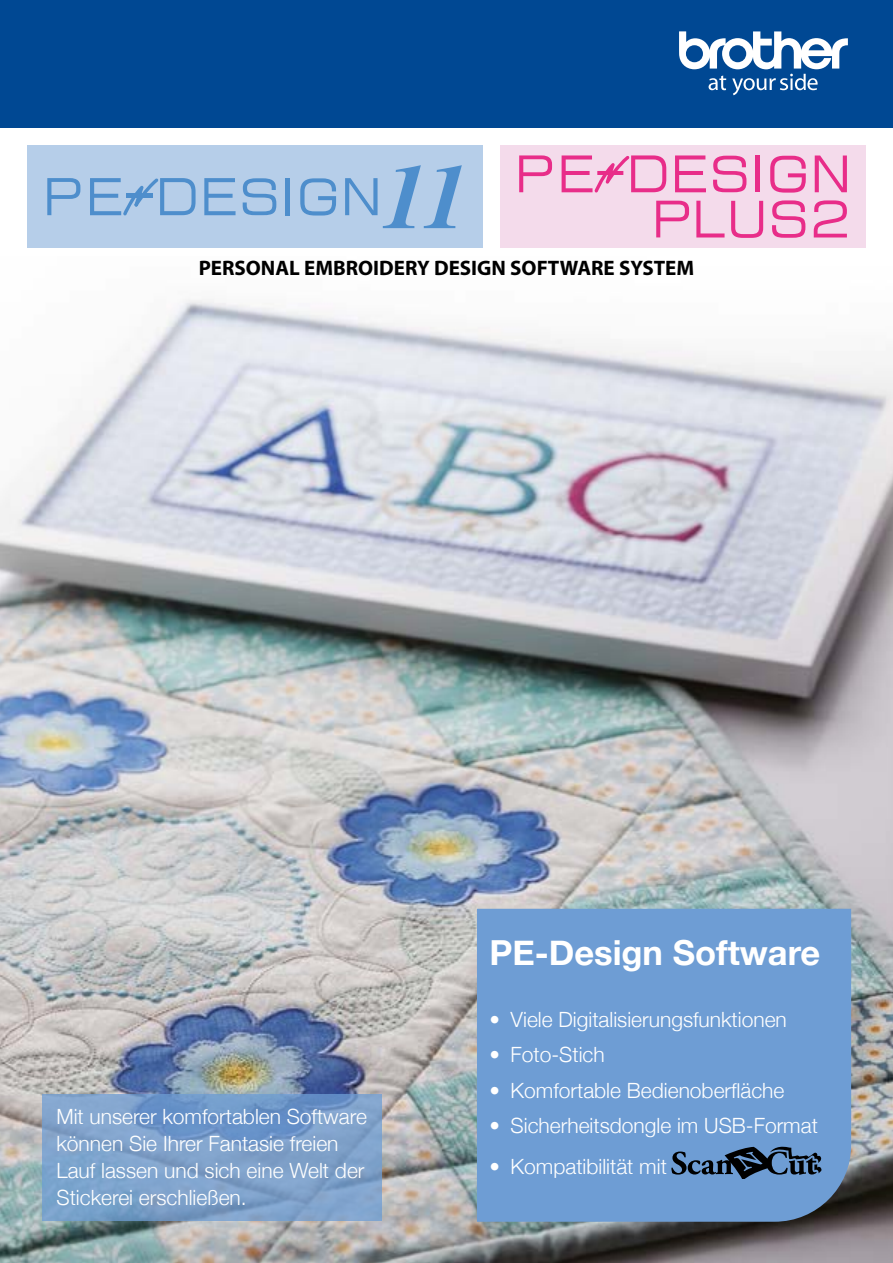
<style>
.page{position:relative;width:893px;height:1263px;background:#fff}
.page>*{position:absolute;margin:0;border:0;box-sizing:border-box;transform-origin:0 0}
.t1{font:700 34.5px "Helvetica Neue";color:#fff}
.t2{font:300 21px/27px "Helvetica Neue";color:#fff}
.t3{font:700 21px "Myriad Pro";color:#000}
</style>
<div class="page">
<div style="left:0;top:0;width:893px;height:128px;background:#004893"></div>
<svg style="left:679px;top:31px;width:169px;height:64px"></svg>
<div style="left:27px;top:146px;width:455px;height:102px;background:#b6cee9"></div>
<div style="left:500px;top:146px;width:366px;height:102px;background:#f4dbeb"></div>
<svg style="left:772px;top:200px;width:33px;height:38px"></svg>
<svg style="left:814px;top:200px;width:33px;height:37px"></svg>
<svg style="left:696px;top:201px;width:28px;height:36px"></svg>
<svg style="left:656px;top:201px;width:33px;height:36px"></svg>
<svg style="left:731px;top:201px;width:32px;height:37px"></svg>
<svg style="left:519px;top:155px;width:33px;height:37px"></svg>
<svg style="left:675px;top:155px;width:31px;height:37px"></svg>
<svg style="left:562px;top:155px;width:104px;height:37px"></svg>
<svg style="left:713px;top:156px;width:33px;height:36px"></svg>
<hr style="left:756px;top:156px;width:4px;height:36px;background:#e82d89">
<svg style="left:770px;top:156px;width:36px;height:37px"></svg>
<svg style="left:815px;top:155px;width:32px;height:37px"></svg>
<svg style="left:47px;top:178px;width:33px;height:37px"></svg>
<svg style="left:204px;top:178px;width:32px;height:37px"></svg>
<svg style="left:90px;top:178px;width:106px;height:37px"></svg>
<svg style="left:243px;top:178px;width:33px;height:37px"></svg>
<hr style="left:286px;top:178px;width:4px;height:37px;background:#4e8ecc">
<svg style="left:300px;top:178px;width:36px;height:38px"></svg>
<svg style="left:345px;top:165px;width:117px;height:63px"></svg>
<img style="left:0;top:299px;width:893px;height:964px">
<div style="left:477px;top:909px;width:374px;height:313px;background:#6e9dd4"></div>
<svg style="left:671px;top:1147px;width:150px;height:32px;background:#456285"></svg>
<svg style="left:43px;top:1094px;width:339px;height:126px;background:#7a9eca"></svg>
<p class="t3" style="left:199px;top:256px;width:497px">PERSONAL EMBROIDERY DESIGN SOFTWARE SYSTEM</p>
<p class="t2" style="left:56px;top:1102px;width:312px">Mit unserer komfortablen Software können Sie Ihrer Fantasie freien<br>Lauf lassen und sich eine Welt der<br>Stickerei erschließen.</p>
<h1 class="t1" style="left:489px;top:940px;width:332px">PE-Design Software</h1>
<p class="t2" style="left:489px;top:1006px;width:299px">• Viele Digitalisierungsfunktionen</p>
<p class="t2" style="left:489px;top:1041px;width:117px">• Foto-Stich</p>
<p class="t2" style="left:489px;top:1077px;width:297px">• Komfortable Bedienoberfläche</p>
<p class="t2" style="left:489px;top:1112px;width:330px">• Sicherheitsdongle im USB-Format</p>
<p class="t2" style="left:489px;top:1153px;width:179px">• Kompatibilität mit</p>
</div>
